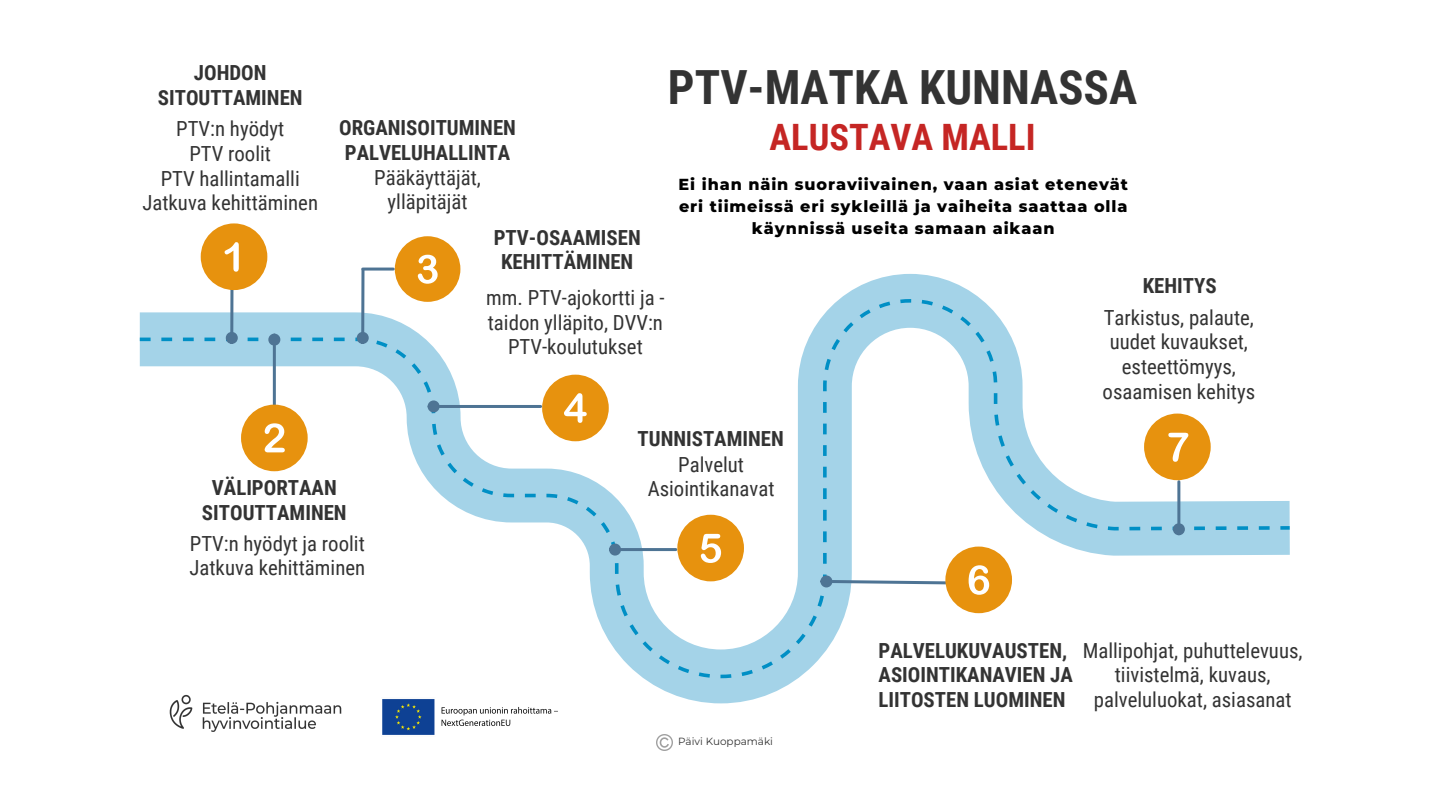
<style>
.page{position:relative;width:1440px;height:810px;background:#fff}
.page>*{position:absolute;margin:0;border:0;box-sizing:border-box;transform-origin:0 0}
.t1{font:700 47.1px "Roboto Condensed";color:#333}
.t2{font:700 36.4px "Roboto Condensed";color:#c52624}
.t3{font:20.8px/24.6px "Roboto Condensed";color:#333;text-align:center}
.t4{font:700 20.8px/24.6px "Roboto Condensed";color:#333;text-align:center}
.t5{font:800 16px/22.2px "Montserrat";letter-spacing:.055em;color:#000;text-align:center}
.t6{font:10.4px "Montserrat";color:#333}
</style>
<div class="page">
<svg style="left:205px;top:274px;width:776px;height:429px"></svg>
<svg style="left:140px;top:299px;width:1150px;height:379px"></svg>
<img style="left:169px;top:684px;width:182px;height:48px">
<img style="left:376px;top:692px;width:191px;height:43px">
<hr style="left:1177px;top:482px;width:3px;height:41px;background:#4e7494">
<div style="left:1174px;top:525px;width:9px;height:9px;background:#4e7494;border-radius:50%"></div>
<div style="left:1173px;top:523px;width:12px;height:12px;border:3px solid #4e7494;border-radius:50%"></div>
<img style="left:656px;top:735px;width:16px;height:15px">
<hr style="left:273px;top:346px;width:3px;height:86px;background:#4e7494">
<div style="left:270px;top:335px;width:9px;height:9px;background:#4e7494;border-radius:50%"></div>
<div style="left:268px;top:334px;width:12px;height:12px;border:3px solid #4e7494;border-radius:50%"></div>
<div style="left:241px;top:405px;width:67px;height:66px;background:#e7920e;border-radius:50%"></div>
<svg style="left:265px;top:423px;width:20px;height:29px"></svg>
<hr style="left:230px;top:287px;width:3px;height:45px;background:#4e7494">
<div style="left:227px;top:333px;width:9px;height:9px;background:#4e7494;border-radius:50%"></div>
<div style="left:226px;top:332px;width:12px;height:12px;border:3px solid #4e7494;border-radius:50%"></div>
<div style="left:201px;top:223px;width:66px;height:67px;background:#e7920e;border-radius:50%"></div>
<svg style="left:225px;top:242px;width:14px;height:30px"></svg>
<hr style="left:363px;top:268px;width:30px;height:3px;background:#4e7494">
<svg style="left:361px;top:270px;width:4px;height:62px"></svg>
<div style="left:358px;top:333px;width:9px;height:9px;background:#4e7494;border-radius:50%"></div>
<div style="left:357px;top:332px;width:12px;height:12px;border:3px solid #4e7494;border-radius:50%"></div>
<div style="left:395px;top:236px;width:65px;height:66px;background:#e7920e;border-radius:50%"></div>
<svg style="left:418px;top:255px;width:20px;height:29px"></svg>
<hr style="left:440px;top:405px;width:101px;height:3px;background:#4e7494">
<div style="left:429px;top:402px;width:9px;height:9px;background:#4e7494;border-radius:50%"></div>
<div style="left:428px;top:400px;width:12px;height:12px;border:3px solid #4e7494;border-radius:50%"></div>
<div style="left:542px;top:375px;width:67px;height:66px;background:#e7920e;border-radius:50%"></div>
<svg style="left:564px;top:393px;width:23px;height:30px"></svg>
<hr style="left:621px;top:548px;width:55px;height:3px;background:#4e7494">
<div style="left:611px;top:545px;width:9px;height:9px;background:#4e7494;border-radius:50%"></div>
<div style="left:609px;top:544px;width:12px;height:12px;border:3px solid #4e7494;border-radius:50%"></div>
<div style="left:677px;top:515px;width:67px;height:66px;background:#e7920e;border-radius:50%"></div>
<svg style="left:701px;top:534px;width:20px;height:29px"></svg>
<svg style="left:830px;top:578px;width:115px;height:8px"></svg>
<div style="left:822px;top:577px;width:9px;height:9px;background:#4e7494;border-radius:50%"></div>
<div style="left:820px;top:575px;width:12px;height:12px;border:3px solid #4e7494;border-radius:50%"></div>
<div style="left:945px;top:547px;width:67px;height:66px;background:#e7920e;border-radius:50%"></div>
<svg style="left:969px;top:565px;width:20px;height:30px"></svg>
<div style="left:1144px;top:414px;width:67px;height:66px;background:#e7920e;border-radius:50%"></div>
<svg style="left:1168px;top:433px;width:20px;height:29px"></svg>
<p class="t4" style="left:158px;top:61px;width:146px">JOHDON<br>SITOUTTAMINEN</p>
<p class="t3" style="left:142px;top:117px;width:177px">PTV:n hyödyt<br>PTV roolit<br>PTV hallintamalli<br>Jatkuva kehittäminen</p>
<h3 class="t4" style="left:339px;top:116px;width:178px;text-align:left">ORGANISOITUMINEN<br>PALVELUHALLINTA</h3>
<h4 class="t1" style="left:668px;top:61px;width:471px">PTV-MATKA KUNNASSA</h4>
<p class="t2" style="left:770px;top:117px;width:267px">ALUSTAVA MALLI</p>
<h3 class="t5" style="left:679px;top:173px;width:451px">Ei ihan näin suoraviivainen, vaan asiat etenevät eri tiimeissä eri sykleillä ja vaiheita saattaa olla käynnissä useita samaan aikaan</h3>
<h4 class="t3" style="left:374px;top:165px;width:108px">Pääkäyttäjät, ylläpitäjät</h4>
<p class="t4" style="left:494px;top:225px;width:148px">PTV-OSAAMISEN<br>KEHITTÄMINEN</p>
<h3 class="t3" style="left:486px;top:286px;width:180px">mm. PTV-ajokortti ja - taidon ylläpito, DVV:n<br>PTV-koulutukset</h3>
<p class="t4" style="left:1143px;top:273px;width:75px">KEHITYS</p>
<p class="t3" style="left:1103px;top:305px;width:154px">Tarkistus, palaute, uudet kuvaukset, esteettömyys, osaamisen kehitys</p>
<h3 class="t4" style="left:202px;top:476px;width:146px">VÄLIPORTAAN<br>SITOUTTAMINEN</h3>
<h4 class="t3" style="left:189px;top:531px;width:177px;text-align:left">PTV:n hyödyt ja roolit<br>Jatkuva kehittäminen</h4>
<h4 class="t4" style="left:637px;top:426px;width:148px">TUNNISTAMINEN</h4>
<p class="t3" style="left:648px;top:452px;width:128px">Palvelut<br>Asiointikanavat</p>
<p class="t6" style="left:678px;top:735px;width:96px">Päivi Kuoppamäki</p>
<h3 class="t4" style="left:879px;top:638px;width:196px;text-align:left">PALVELUKUVAUSTEN,<br>ASIOINTIKANAVIEN JA<br>LIITOSTEN LUOMINEN</h3>
<h4 class="t3" style="left:1083px;top:638px;width:221px">Mallipohjat, puhuttelevuus, tiivistelmä, kuvaus, palveluluokat, asiasanat</h4>
</div>
